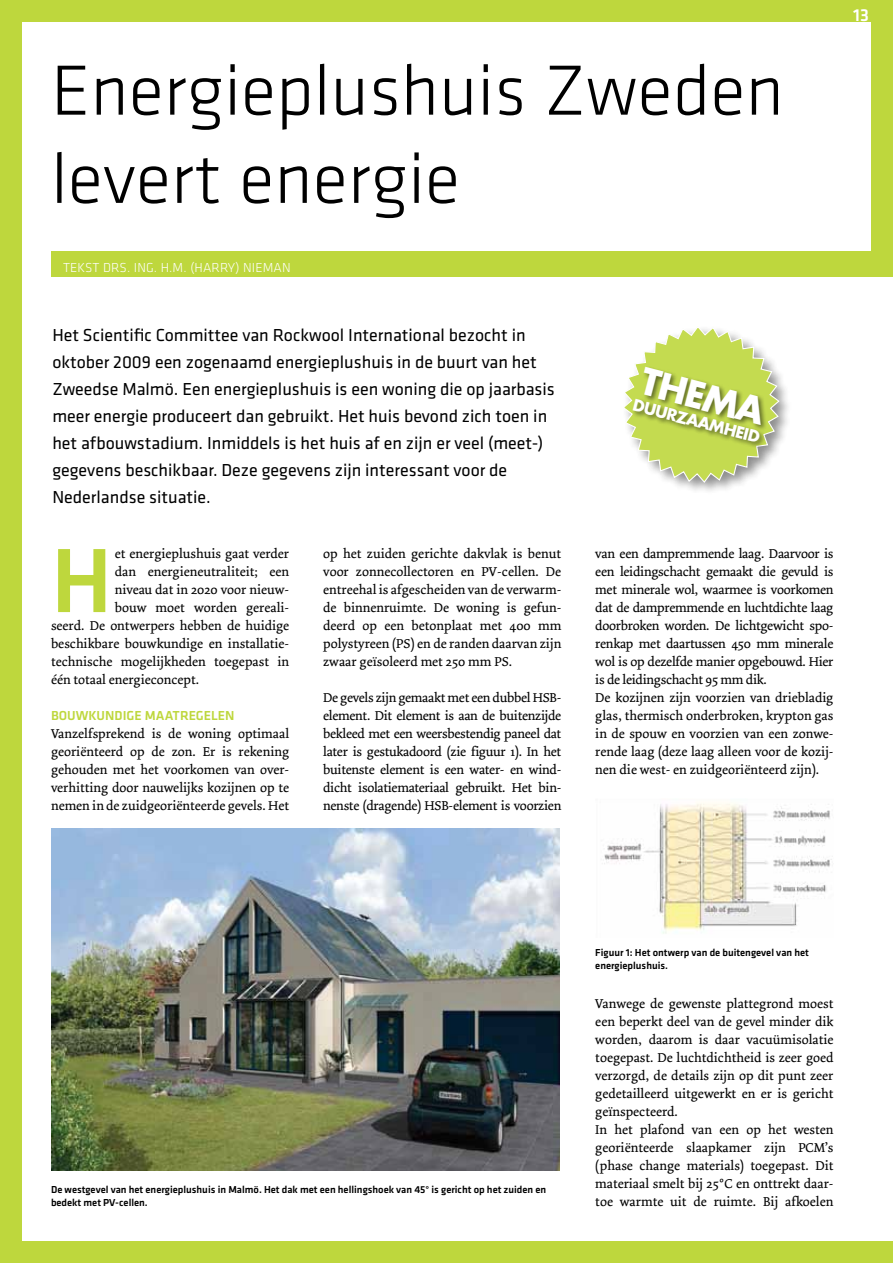
<style>
.page{position:relative;width:893px;height:1263px;background:#fff}
.page>*{position:absolute;margin:0;border:0;box-sizing:border-box;transform-origin:0 0}
.t1{font:500 94.65px "Klavika";color:#bed73d}
.t2{font:300 73.5px/88.2px "Klavika";color:#000}
.t3{font:700 36px "Futura";color:#fff}
.t4{font:18px/27px "Klavika";color:#000}
.t5{font:500 18px "Klavika";color:#fff}
.t6{font:700 15.75px "Futura";color:#fff}
.t7{font:13.5px/18px "Dolly";color:#000;text-align:justify}
.t8{font:13.5px/18px "Dolly";letter-spacing:-.02em;color:#000}
.t9{font:300 13.5px "Klavika";letter-spacing:.01em;color:#fff}
.t10{font:500 13.5px "Klavika";color:#bed73d}
.t11{font:500 10.5px/12.6px "Klavika";color:#000}
</style>
<div class="page">
<div style="left:0;top:1242px;width:893px;height:21px;background:#bed73d"></div>
<div style="left:0;top:0;width:893px;height:21px;background:#bed73d"></div>
<div style="left:872px;top:0;width:21px;height:277px;background:#bed73d"></div>
<div style="left:51px;top:251px;width:833px;height:26px;background:#bed73d"></div>
<div style="left:0;top:0;width:21px;height:1263px;background:#bed73d"></div>
<img style="left:51px;top:828px;width:509px;height:342px">
<img style="left:604px;top:803px;width:228px;height:131px">
<div style="left:619px;top:322px;width:173px;height:173px;background:#000;opacity:.5"></div>
<svg style="left:622px;top:325px;width:158px;height:159px"></svg>
<h2 class="t2" style="left:51px;top:48px;width:734px">Energieplushuis Zweden levert energie</h2>
<p class="t9" style="left:63px;top:260px;width:229px">Tekst Drs. ing. H.M. (Harry) N ieman</p>
<h3 class="t5" style="left:853px;top:6px;width:17px">13</h3>
<p class="t4" style="left:52px;top:322px;width:504px">Het Scientific Committee van Rockwool International bezocht in oktober 2009 een zogenaamd energieplushuis in de buurt van het Zweedse Malmö. Een energieplushuis is een woning die op jaarbasis meer energie produceert dan gebruikt. Het huis bevond zich toen in het afbouwstadium. Inmiddels is het huis af en zijn er veel (meet-) gegevens beschikbaar. Deze gegevens zijn interessant voor de Nederlandse situatie.</p>
<h1 class="t1" style="left:51px;top:529px;width:63px">H</h1>
<p class="t7" style="left:115px;top:545px;width:176px">et energieplushuis gaat verder</p>
<p class="t7" style="left:115px;top:563px;width:176px">dan energieneutraliteit; een</p>
<p class="t7" style="left:115px;top:581px;width:176px">niveau dat in 2020 voor nieuw-</p>
<p class="t7" style="left:115px;top:599px;width:176px">bouw moet worden gereali-</p>
<p class="t7" style="left:51px;top:617px;width:240px">seerd. De ontwerpers hebben de huidige</p>
<p class="t7" style="left:51px;top:635px;width:240px">beschikbare bouwkundige en installatie-</p>
<p class="t7" style="left:51px;top:653px;width:240px">technische mogelijkheden toegepast in</p>
<p class="t7" style="left:51px;top:671px;width:150px">één totaal energieconcept.</p>
<p class="t10" style="left:51px;top:708px;width:19px">Bouw</p>
<p class="t10" style="left:89px;top:708px;width:100px">kundige maatregele</p>
<p class="t10" style="left:225px;top:708px;width:11px">n</p>
<p class="t7" style="left:51px;top:725px;width:240px">Vanzelfsprekend is de woning optimaal georiënteerd op de zon. Er is rekening gehouden met het voorkomen van over&shy;verhitting door nauwelijks kozijnen op te nemen in de zuidgeoriënteerde gevels. Het</p>
<p class="t7" style="left:323px;top:545px;width:240px">op het zuiden gerichte dakvlak is benut voor zonnecollectoren en PV-cellen. De entreehal is afgescheiden van de verwarm&shy;de binnenruimte. De woning is gefun&shy;deerd op een betonplaat met 400 mm polystyreen (PS) en de randen daarvan zijn zwaar geïsoleerd met 250 mm PS.</p>
<p class="t7" style="left:323px;top:689px;width:240px">De gevels zijn gemaakt met een dubbel HSB&shy;element. Dit element is aan de buitenzijde bekleed met een weersbestendig paneel dat later is gestukadoord (zie figuur 1). In het buitenste element is een water- en wind&shy;dicht isolatiemateriaal gebruikt. Het bin&shy;nenste (dragende) HSB-element is voorzien</p>
<h3 class="t3" style="left:648px;top:356px;width:128px;rotate:14deg">Thema</h3>
<p class="t6" style="left:636px;top:394px;width:72px;rotate:15deg">DUURZAAMHE</p>
<p class="t8" style="left:595px;top:545px;width:240px">van een dampremmende laag. Daarvoor is een leidingschacht gemaakt die gevuld is met minerale wol, waarmee is voorkomen dat de dampremmende en luchtdichte laag doorbroken worden. De lichtgewicht spo&shy;renkap met daartussen 450 mm minerale wol is op dezelfde manier opgebouwd. Hier is de leidingschacht 95 mm dik.<br>De kozijnen zijn voorzien van driebladig glas, thermisch onderbroken, krypton gas in de spouw en voorzien van een zonwe&shy;rende laag (deze laag alleen voor de kozij&shy;nen die west- en zuidgeoriënteerd zijn).</p>
<p class="t11" style="left:51px;top:1183px;width:497px">De westgevel van het energieplushuis in Malmö. Het dak met een hellingshoek van 45° is gericht op het zuiden en bedekt met PV-cellen.</p>
<p class="t11" style="left:595px;top:946px;width:215px">Figuur 1: Het ontwerp van de buitengevel van het energieplushuis.</p>
<p class="t7" style="left:595px;top:995px;width:240px;text-align:left">Vanwege de gewenste plattegrond moest een beperkt deel van de gevel minder dik worden, daarom is daar vacuümisolatie toegepast. De luchtdichtheid is zeer goed verzorgd, de details zijn op dit punt zeer gedetailleerd uitgewerkt en er is gericht geïnspecteerd.<br>In het plafond van een op het westen georiënteerde slaapkamer zijn PCM’s (phase change materials) toegepast. Dit materiaal smelt bij 25°C en onttrekt daar&shy;toe warmte uit de ruimte. Bij afkoelen</p>
</div>
